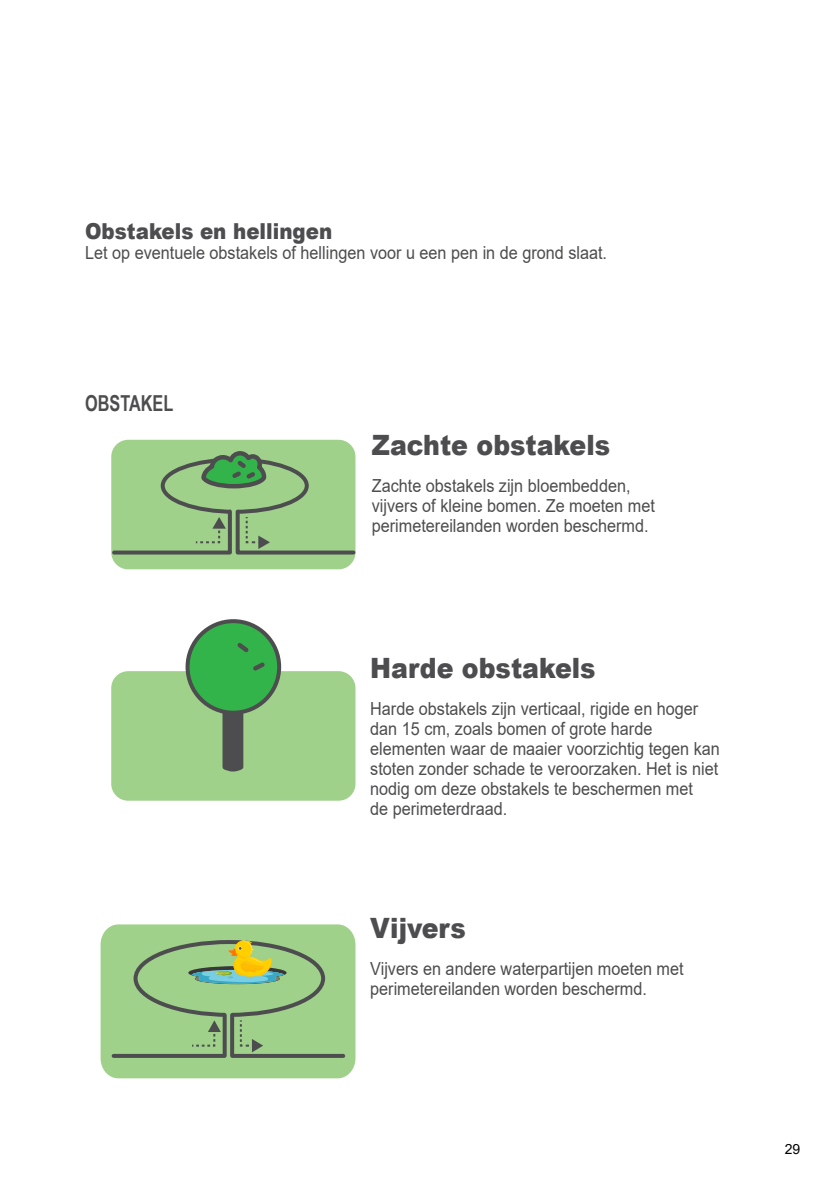
<style>
.page{position:relative;width:840px;height:1191px;background:#fff}
.page>*{position:absolute;margin:0;border:0;box-sizing:border-box;transform-origin:0 0}
.t1{font:900 28px "Arial";color:#4d4d4f;scale:.9 1}
.t2{font:900 22px "Arial";color:#4d4d4f;scale:.9 1}
.t3{font:700 22px "Arial Narrow";color:#4d4d4f;scale:.9 1}
.t4{font:18px/20px "Arial";color:#4d4d4f;scale:.9 1}
.t5{font:14px "Arial";color:#000}
</style>
<div class="page">
<div style="left:111px;top:671px;width:244px;height:129px;background:#9fd18a;border-radius:17px"></div>
<div style="left:187px;top:621px;width:92px;height:91px;background:#33b44a;border-radius:50%"></div>
<div style="left:185px;top:619px;width:96px;height:95px;border:4px solid #4d4d4f;border-radius:50%"></div>
<svg style="left:220px;top:639px;width:48px;height:133px"></svg>
<div style="left:111px;top:440px;width:244px;height:129px;background:#9fd18a;border-radius:17px"></div>
<svg style="left:111px;top:507px;width:245px;height:49px"></svg>
<svg style="left:199px;top:451px;width:69px;height:38px"></svg>
<svg style="left:100px;top:924px;width:255px;height:154px;background:#9ac585"></svg>
<p class="t2" style="left:85px;top:215px;width:276px">Obstakels en hellingen</p>
<p class="t4" style="left:85px;top:242px;width:581px">Let op eventuele obstakels of hellingen voor u een pen in de grond slaat.</p>
<p class="t3" style="left:85px;top:386px;width:99px">OBSTAKEL</p>
<h1 class="t1" style="left:371px;top:424px;width:266px">Zachte obstakels</h1>
<p class="t4" style="left:371px;top:475px;width:316px">Zachte obstakels zijn bloembedden, vijvers of kleine bomen. Ze moeten met perimetereilanden worden beschermd.</p>
<h1 class="t1" style="left:370px;top:647px;width:252px">Harde obstakels</h1>
<p class="t4" style="left:370px;top:698px;width:390px">Harde obstakels zijn verticaal, rigide en hoger dan 15 cm, zoals bomen of grote harde elementen waar de maaier voorzichtig tegen kan stoten zonder schade te veroorzaken. Het is niet nodig om deze obstakels te beschermen met<br>de perimeterdraad.</p>
<h1 class="t1" style="left:370px;top:908px;width:108px">Vijvers</h1>
<p class="t4" style="left:370px;top:959px;width:349px">Vijvers en andere waterpartijen moeten met perimetereilanden worden beschermd.</p>
<p class="t5" style="left:784px;top:1139px;width:17px">29</p>
</div>
